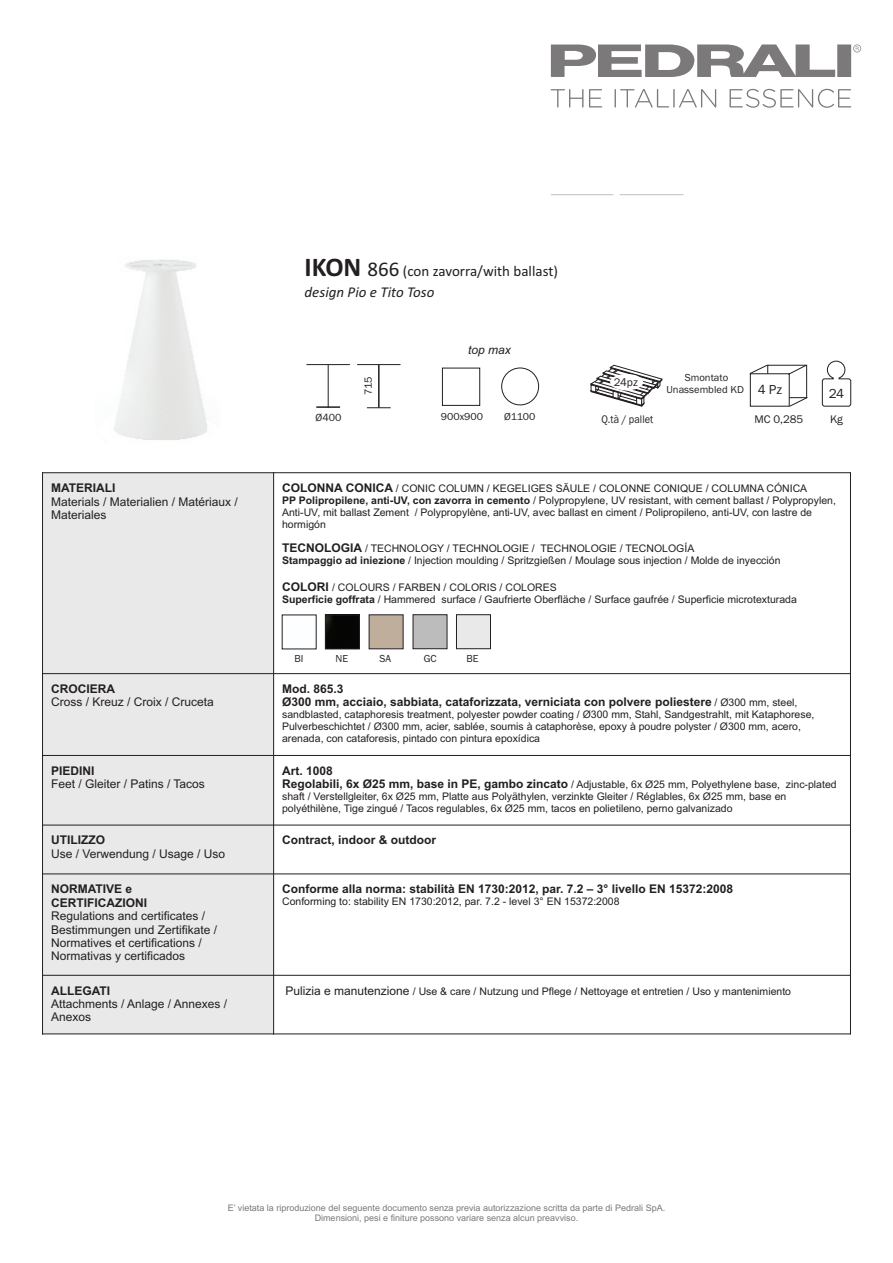
<style>
.page{position:relative;width:893px;height:1263px;background:#fff}
.page>*{position:absolute;margin:0;border:0;box-sizing:border-box;transform-origin:0 0}
.t1{font:15px/21.6px "Calibri";color:#231f20}
.t2{font:13.5px "Franklin Gothic";color:#231f20}
.t3{font:700 12px/13.4px "Arial";color:#231f20}
.t4{font:12px/13.4px "Arial";color:#231f20}
.t5{font:italic 12px "Arial";color:#231f20}
.t6{font:11.4px "Franklin Gothic";color:#231f20}
.t7{font:11.4px "Franklin Gothic";color:#231f20;scale:.9 1}
.t8{font:10.65px "Franklin Gothic";color:#231f20}
.t9{font:10.5px/11.9px "Arial";color:#231f20}
.t10{font:10.5px/11.9px "Franklin Gothic";color:#231f20;text-align:center}
.t11{font:9px/10.1px "Arial";color:#7b7979;text-align:center}
.s1{font-weight:700;font-size:27px}
.s2{font-size:21px}
.s3{font-style:italic}
.s4{font-weight:700;font-size:12px}
.s5{font-weight:700}
.s6{font-weight:400;font-size:10.5px}
.s7{font-size:12px}
</style>
<div class="page">
<div style="left:43px;top:473px;width:231px;height:201px;background:#e9e9e9"></div>
<div style="left:43px;top:674px;width:231px;height:81px;background:#e9e9e9"></div>
<div style="left:43px;top:755px;width:231px;height:70px;background:#e9e9e9"></div>
<div style="left:43px;top:825px;width:231px;height:49px;background:#e9e9e9"></div>
<div style="left:43px;top:874px;width:231px;height:101px;background:#e9e9e9"></div>
<div style="left:43px;top:975px;width:231px;height:59px;background:#e9e9e9"></div>
<hr style="left:42px;top:472px;width:1px;height:562px;background:#231f20">
<hr style="left:273px;top:472px;width:1px;height:562px;background:#231f20">
<hr style="left:850px;top:472px;width:1px;height:562px;background:#231f20">
<hr style="left:42px;top:1033px;width:809px;height:1px;background:#231f20">
<hr style="left:42px;top:975px;width:809px;height:1px;background:#231f20">
<hr style="left:42px;top:873px;width:809px;height:1px;background:#231f20">
<hr style="left:42px;top:825px;width:809px;height:1px;background:#231f20">
<hr style="left:42px;top:755px;width:809px;height:1px;background:#231f20">
<hr style="left:42px;top:673px;width:809px;height:1px;background:#231f20">
<hr style="left:42px;top:472px;width:809px;height:1px;background:#231f20">
<hr style="left:378px;top:365px;width:2px;height:43px;background:#231f20">
<hr style="left:357px;top:364px;width:44px;height:1px;background:#231f20">
<svg style="left:367px;top:407px;width:24px;height:1px"></svg>
<hr style="left:328px;top:365px;width:1px;height:43px;background:#231f20">
<hr style="left:306px;top:364px;width:44px;height:1px;background:#231f20">
<hr style="left:316px;top:406px;width:24px;height:2px;background:#231f20">
<svg style="left:822px;top:360px;width:29px;height:47px"></svg>
<div style="left:767px;top:365px;width:40px;height:33px;border:1px solid #231f20"></div>
<div style="left:750px;top:373px;width:40px;height:34px;background:#fff;border:1px solid #231f20"></div>
<svg style="left:787px;top:364px;width:20px;height:11px"></svg>
<svg style="left:749px;top:364px;width:19px;height:11px"></svg>
<svg style="left:789px;top:396px;width:19px;height:11px"></svg>
<div style="left:442px;top:368px;width:38px;height:38px;border:1px solid #231f20"></div>
<div style="left:501px;top:368px;width:38px;height:37px;border:1px solid #231f20;border-radius:50%"></div>
<img style="left:114px;top:259px;width:93px;height:181px">
<svg style="left:591px;top:365px;width:71px;height:42px"></svg>
<div style="left:610px;top:374px;width:33px;height:16px;background:#fff;border-radius:50%"></div>
<img style="left:327px;top:617px;width:31px;height:30px">
<div style="left:325px;top:615px;width:35px;height:34px;border:1px solid #231f20"></div>
<div style="left:369px;top:615px;width:34px;height:34px;background:#c0ae9d"></div>
<div style="left:413px;top:614px;width:34px;height:35px;background:#bdbcbc;border:1px solid #231f20"></div>
<div style="left:456px;top:614px;width:35px;height:35px;background:#e9e9e9;border:1px solid #231f20"></div>
<hr style="left:551px;top:195px;width:62px;height:1px;background:#7b7979">
<hr style="left:620px;top:195px;width:63px;height:1px;background:#7b7979">
<svg style="left:551px;top:44px;width:310px;height:64px"></svg>
<h1 class="t1" style="left:305px;top:261px;width:255px"><span class="s1">IKON</span> <span class="s2">866</span> (con zavorra/with ballast) <span class="s3">design Pio e Tito Toso</span></h1>
<p class="t5" style="left:468px;top:345px;width:44px">top max</p>
<p class="t8" style="left:316px;top:414px;width:27px">Ø400</p>
<p class="t6" style="left:614px;top:378px;width:26px">24pz</p>
<p class="t10" style="left:666px;top:373px;width:79px">Smontato<br>Unassembled KD</p>
<p class="t8" style="left:364px;top:395px;width:20px;rotate:-90deg">715</p>
<p class="t2" style="left:829px;top:389px;width:17px">24</p>
<p class="t6" style="left:754px;top:415px;width:50px">MC 0,285</p>
<p class="t6" style="left:830px;top:415px;width:14px">Kg</p>
<p class="t2" style="left:758px;top:385px;width:26px">4 Pz</p>
<p class="t10" style="left:441px;top:412px;width:44px">900x900</p>
<p class="t10" style="left:504px;top:411px;width:33px">Ø1100</p>
<p class="t7" style="left:601px;top:415px;width:59px">Q.tà / pallet</p>
<p class="t3" style="left:51px;top:482px;width:66px">MATERIALI</p>
<p class="t4" style="left:51px;top:496px;width:188px">Materials / Materialien / Matériaux /<br>Materiales</p>
<p class="t9" style="left:282px;top:483px;width:555px"><span class="s4">COLONNA CONICA</span> / CONIC COLUMN / KEGELIGES SÄULE / COLONNE CONIQUE / COLUMNA CÓNICA<br><span class="s5">PP Polipropilene, anti-UV, con zavorra in cemento</span> / Polypropylene, UV resistant, with cement ballast / Polypropylen, Anti-UV, mit ballast Zement / Polypropylène, anti-UV, avec ballast en ciment / Polipropileno, anti-UV, con lastre de hormigón</p>
<p class="t9" style="left:282px;top:544px;width:500px"><span class="s4">TECNOLOGIA</span> / TECHNOLOGY / TECHNOLOGIE / TECHNOLOGIE / TECNOLOGÍA<br><span class="s5">Stampaggio ad iniezione</span> / Injection moulding / Spritzgießen / Moulage sous injection / Molde de inyección</p>
<p class="t9" style="left:282px;top:582px;width:516px"><span class="s4">COLORI</span> / COLOURS / FARBEN / COLORIS / COLORES<br><span class="s5">Superficie goffrata</span> / Hammered surface / Gaufrierte Oberfläche / Surface gaufrée / Superficie microtexturada</p>
<p class="t10" style="left:294px;top:654px;width:10px">BI</p>
<p class="t10" style="left:335px;top:654px;width:14px">NE</p>
<p class="t10" style="left:379px;top:653px;width:13px">SA</p>
<p class="t10" style="left:424px;top:653px;width:14px">GC</p>
<p class="t10" style="left:467px;top:653px;width:14px">BE</p>
<p class="t3" style="left:51px;top:683px;width:65px">CROCIERA</p>
<p class="t4" style="left:51px;top:697px;width:164px">Cross / Kreuz / Croix / Cruceta</p>
<p class="t3" style="left:282px;top:683px;width:517px">Mod. 865.3<br>Ø300 mm, acciaio, sabbiata, cataforizzata, verniciata con polvere poliestere <span class="s6">/ Ø300 mm, steel,</span></p>
<p class="t9" style="left:282px;top:710px;width:534px">sandblasted, cataphoresis treatment, polyester powder coating / Ø300 mm, Stahl, Sandgestrahlt, mit Kataphorese,<br>Pulverbeschichtet / Ø300 mm, acier, sablée, soumis à cataphorèse, epoxy à poudre polyster / Ø300 mm, acero, arenada, con cataforesis, pintado con pintura epoxídica</p>
<p class="t3" style="left:51px;top:765px;width:45px">PIEDINI</p>
<p class="t4" style="left:51px;top:778px;width:155px">Feet / Gleiter / Patins / Tacos</p>
<p class="t3" style="left:282px;top:765px;width:52px">Art. 1008</p>
<p class="t9" style="left:282px;top:779px;width:556px"><span class="s4">Regolabili, 6x Ø25 mm, base in PE, gambo zincato</span> / Adjustable, 6x Ø25 mm, Polyethylene base, zinc-plated shaft / Verstellgleiter, 6x Ø25 mm, Platte aus Polyäthylen, verzinkte Gleiter / Réglables, 6x Ø25 mm, base en polyéthilène, Tige zingué / Tacos regulables, 6x Ø25 mm, tacos en polietileno, perno galvanizado</p>
<p class="t3" style="left:51px;top:835px;width:55px">UTILIZZO</p>
<p class="t4" style="left:51px;top:848px;width:176px">Use / Verwendung / Usage / Uso</p>
<p class="t3" style="left:282px;top:835px;width:155px">Contract, indoor &amp; outdoor</p>
<p class="t3" style="left:51px;top:883px;width:97px">NORMATIVE e<br>CERTIFICAZIONI</p>
<p class="t4" style="left:51px;top:910px;width:168px">Regulations and certificates /<br>Bestimmungen und Zertifikate /<br>Normatives et certifications /<br>Normativas y certificados</p>
<p class="t3" style="left:282px;top:883px;width:453px">Conforme alla norma: stabilità EN 1730:2012, par. 7.2 – 3° livello EN 15372:2008</p>
<p class="t9" style="left:282px;top:897px;width:339px">Conforming to: stability EN 1730:2012, par. 7.2 - level 3° EN 15372:2008</p>
<p class="t3" style="left:51px;top:985px;width:61px">ALLEGATI</p>
<p class="t4" style="left:51px;top:998px;width:178px">Attachments / Anlage / Annexes /<br>Anexos</p>
<p class="t9" style="left:285px;top:986px;width:507px"><span class="s7">Pulizia e manutenzione</span> / Use &amp; care / Nutzung und Pflege / Nettoyage et entretien / Uso y mantenimiento</p>
<p class="t11" style="left:228px;top:1203px;width:439px">E’ vietata la riproduzione del seguente documento senza previa autorizzazione scritta da parte di Pedrali SpA.<br>Dimensioni, pesi e finiture possono variare senza alcun preavviso.</p>
</div>
